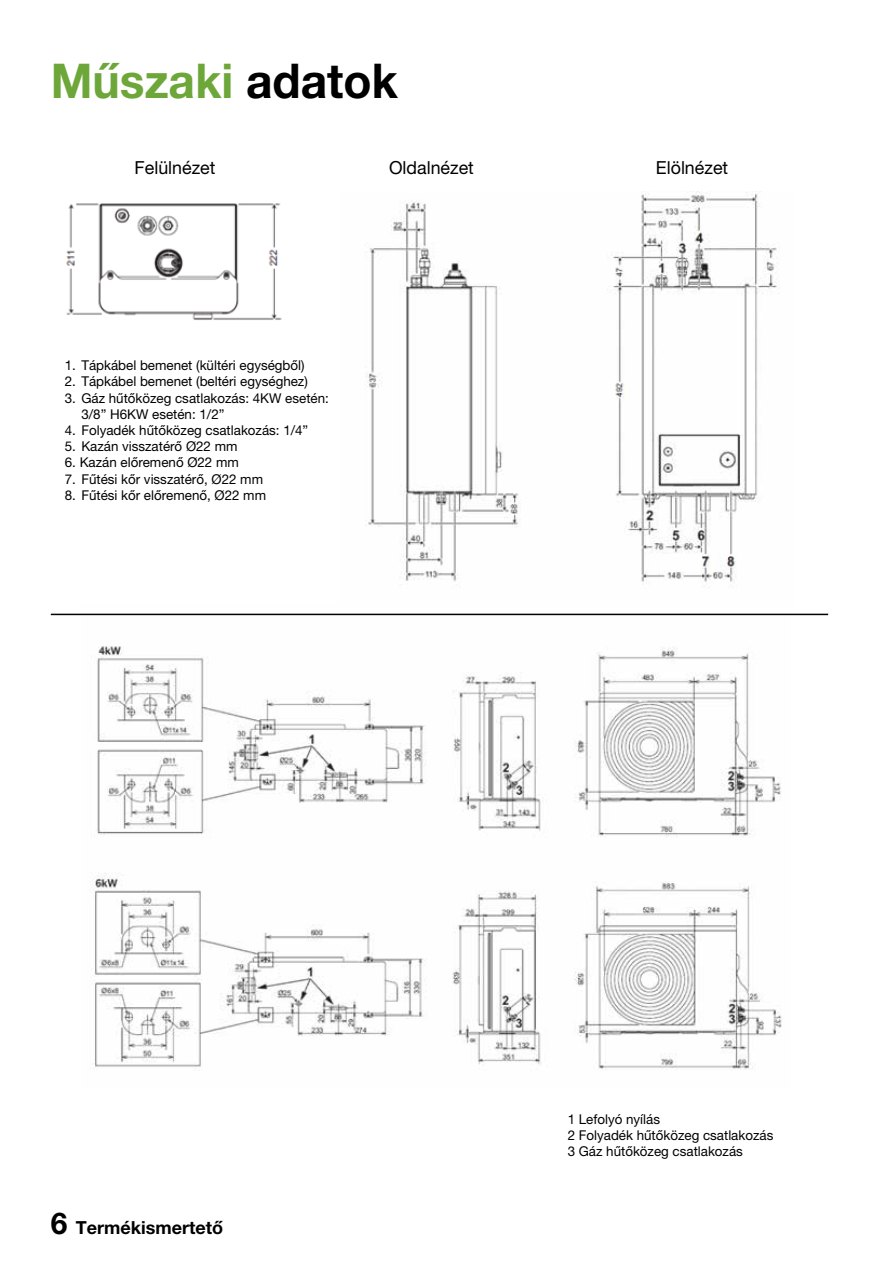
<style>
.page{position:relative;width:893px;height:1263px;background:#fff}
.page>*{position:absolute;margin:0;border:0;box-sizing:border-box;transform-origin:0 0}
.t1{font:700 48px "Helvetica Neue LT Pro";color:#6da73a;scale:.96 1}
.t2{font:18px "Helvetica Neue LT Pro";color:#000}
.t3{font:700 18px "Helvetica Neue LT Pro";color:#000}
.t4{font:13.5px/16.2px "Helvetica Neue LT Pro";color:#000}
.s1{color:#000}
.s2{font-size:30px}
</style>
<div class="page">
<img style="left:81px;top:613px;width:709px;height:224px">
<img style="left:93px;top:873px;width:689px;height:197px">
<img style="left:365px;top:191px;width:415px;height:393px">
<img style="left:66px;top:203px;width:216px;height:117px">
<hr style="left:51px;top:614px;width:777px;height:1px;background:#000">
<h1 class="t1" style="left:51px;top:51px;width:363px">Műszaki <span class="s1">adatok</span></h1>
<h2 class="t2" style="left:135px;top:156px;width:82px">Felülnézet</h2>
<h2 class="t2" style="left:389px;top:156px;width:86px">Oldalnézet</h2>
<h2 class="t2" style="left:656px;top:156px;width:74px">Elölnézet</h2>
<p class="t4" style="left:65px;top:357px;width:241px">1. Tápkábel bemenet (kültéri egységből)</p>
<p class="t4" style="left:65px;top:373px;width:244px">2. Tápkábel bemenet (beltéri egységhez)</p>
<p class="t4" style="left:81px;top:389px;width:249px;text-indent:-17px">3. Gáz hűtőközeg csatlakozás: 4KW esetén:<br>3/8” H6KW esetén: 1/2”</p>
<p class="t4" style="left:65px;top:422px;width:245px">4. Folyadék hűtőközeg csatlakozás: 1/4”</p>
<p class="t4" style="left:65px;top:438px;width:174px">5. Kazán visszatérő Ø22 mm</p>
<p class="t4" style="left:65px;top:454px;width:176px">6. Kazán előremenő Ø22 mm</p>
<p class="t4" style="left:65px;top:470px;width:200px">7. Fűtési kőr visszatérő, Ø22 mm</p>
<p class="t4" style="left:65px;top:487px;width:203px">8. Fűtési kőr előremenő, Ø22 mm</p>
<h2 class="t3" style="left:51px;top:1216px;width:174px"><span class="s2">6</span> Termékismertető</h2>
<p class="t4" style="left:568px;top:1111px;width:207px">1 Lefolyó nyílás<br>2 Folyadék hűtőközeg csatlakozás<br>3 Gáz hűtőközeg csatlakozás</p>
</div>
